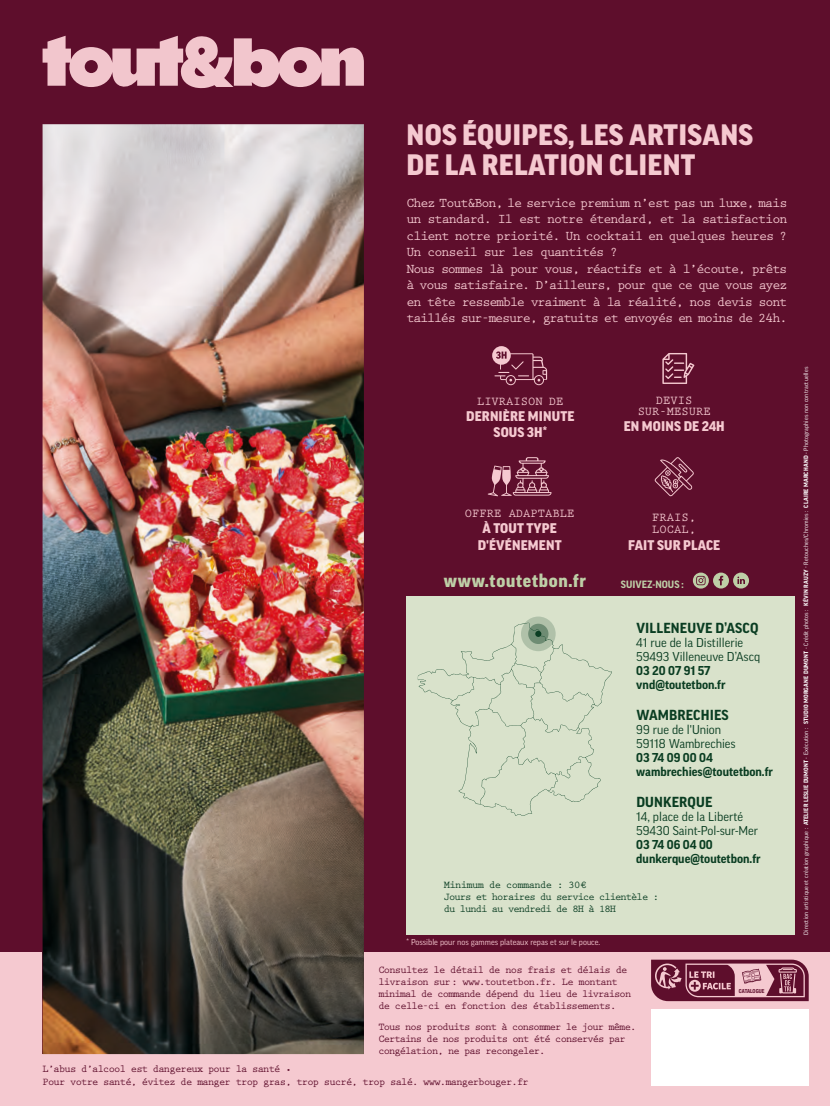
<style>
.page{position:relative;width:830px;height:1106px;background:#fff}
.page>*{position:absolute;margin:0;border:0;box-sizing:border-box;transform-origin:0 0}
.t1{font:900 28.5px "Good Pro";letter-spacing:.01em;color:#f5c9d0}
.t2{font:900 18px "Good Pro";letter-spacing:.04em;color:#becfa7}
.Repiquage_Nom_franchisé{font:700 14.1px "Good Pro";letter-spacing:.01em;color:#0a3d22}
.t3{font:700 13.5px/16.5px "Prestige Elite Std";letter-spacing:-.08em;color:#f5c9d0;text-align:justify}
.t4{font:900 13.5px/16.2px "Good Pro";letter-spacing:.01em;color:#f5c9d0;text-align:center}
.Repiquage_adresse_franchisé{font:12.45px "Good Pro";color:#0a3d22}
.Repiquage_tel_et_mail_franchisé{font:700 12.45px "Good Pro";color:#0a3d22}
.t5{font:700 12.15px "Prestige Elite Std";color:#f5c9d0}
.t6{font:700 10.5px/12px "Prestige Elite Std";letter-spacing:-.075em;color:#5e0e2c}
.Minimum_commande___Horaires_etc{font:700 10.5px/12px "Prestige Elite Std";letter-spacing:-.09em;color:#0a3d22}
.Minimum_commande___Horaires_etc-2{font:700 10.5px "Prestige Elite Std";letter-spacing:-.06em;color:#0a3d22}
.t7{font:700 10.2px "Good Pro";color:#becfa7}
.Repiquage_adresse_franchisé-2{font:8.25px "Good Pro";color:#f5c9d0}
.t8{font:6px "Good Pro";letter-spacing:.02em;color:#fff}
.t9{font:700 condensed 5.55px "Helvetica Neue";color:#5e0e2c}
.s1{font-weight:700}
</style>
<div class="page">
<div style="left:0;top:0;width:829px;height:961px;background:#5e0e2c"></div>
<div style="left:406px;top:596px;width:388px;height:338px;background:#d9e2cb"></div>
<div style="left:0;top:952px;width:829px;height:154px;background:#f5c9d0"></div>
<img style="left:43px;top:124px;width:321px;height:930px">
<div style="left:650px;top:1009px;width:158px;height:76px;background:#fff"></div>
<svg style="left:651px;top:959px;width:157px;height:42px"></svg>
<svg style="left:492px;top:346px;width:55px;height:39px"></svg>
<svg style="left:487px;top:457px;width:64px;height:39px"></svg>
<svg style="left:654px;top:457px;width:39px;height:39px"></svg>
<svg style="left:662px;top:353px;width:32px;height:31px"></svg>
<svg style="left:43px;top:36px;width:321px;height:53px"></svg>
<svg style="left:692px;top:572px;width:56px;height:16px"></svg>
<svg style="left:417px;top:621px;width:194px;height:195px"></svg>
<svg style="left:520px;top:616px;width:35px;height:35px"></svg>
<svg style="left:528px;top:623px;width:20px;height:21px"></svg>
<svg style="left:535px;top:631px;width:6px;height:6px"></svg>
<p class="t1" style="left:406px;top:119px;width:348px">NOS ÉQUIPES, LES ARTISANS</p>
<p class="t1" style="left:406px;top:149px;width:290px">DE LA RELATION CLIENT</p>
<p class="t3" style="left:406px;top:195px;width:382px">Chez Tout&amp;Bon, le service premium n’est pas un luxe, mais un standard. Il est notre étendard, et la satisfaction client notre priorité. Un cocktail en quelques heures ?<br>Un conseil sur les quantités ?</p>
<p class="t3" style="left:406px;top:261px;width:382px">Nous sommes là pour vous, réactifs et à l’écoute, prêts à vous satisfaire. D’ailleurs, pour que ce que vous ayez en tête ressemble vraiment à la réalité, nos devis sont taillés sur-mesure, gratuits et envoyés en moins de 24h.</p>
<p class="t5" style="left:477px;top:394px;width:88px">LIVRAISON DE</p>
<p class="t4" style="left:466px;top:408px;width:110px">DERNIÈRE MINUTE<br>SOUS 3H*</p>
<p class="t5" style="left:464px;top:507px;width:111px">OFFRE ADAPTABLE</p>
<p class="t4" style="left:477px;top:520px;width:85px">À TOUT TYPE<br>D'ÉVÉNEMENT</p>
<p class="t5" style="left:655px;top:394px;width:38px">DEVIS</p>
<p class="t5" style="left:637px;top:405px;width:75px">SUR-MESURE</p>
<p class="t4" style="left:623px;top:418px;width:102px">EN MOINS DE 24H</p>
<p class="t5" style="left:652px;top:511px;width:45px">FRAIS,</p>
<p class="t5" style="left:652px;top:523px;width:45px">LOCAL,</p>
<p class="t4" style="left:628px;top:536px;width:94px">FAIT SUR PLACE</p>
<p class="t2" style="left:443px;top:570px;width:144px">www.toutetbon.fr</p>
<p class="t7" style="left:620px;top:578px;width:64px">SUIVEZ-NOUS :</p>
<p class="Repiquage_Nom_franchisé" style="left:636px;top:620px;width:124px">VILLENEUVE D’ASCQ</p>
<p class="Repiquage_adresse_franchisé" style="left:636px;top:635px;width:108px">41 rue de la Distillerie</p>
<p class="Repiquage_adresse_franchisé" style="left:636px;top:649px;width:125px">59493 Villeneuve D’Ascq</p>
<p class="Repiquage_tel_et_mail_franchisé" style="left:636px;top:663px;width:76px">03 20 07 91 57</p>
<p class="Repiquage_tel_et_mail_franchisé" style="left:636px;top:677px;width:91px">vnd@toutetbon.fr</p>
<p class="Repiquage_Nom_franchisé" style="left:636px;top:706px;width:94px">WAMBRECHIES</p>
<p class="Repiquage_adresse_franchisé" style="left:636px;top:722px;width:86px">99 rue de l'Union</p>
<p class="Repiquage_adresse_franchisé" style="left:636px;top:736px;width:101px">59118 Wambrechies</p>
<p class="Repiquage_tel_et_mail_franchisé" style="left:636px;top:750px;width:78px">03 74 09 00 04</p>
<p class="Repiquage_tel_et_mail_franchisé" style="left:636px;top:764px;width:138px">wambrechies@toutetbon.fr</p>
<p class="Repiquage_Nom_franchisé" style="left:636px;top:793px;width:78px">DUNKERQUE</p>
<p class="Repiquage_adresse_franchisé" style="left:636px;top:809px;width:108px">14, place de la Liberté</p>
<p class="Repiquage_adresse_franchisé" style="left:636px;top:823px;width:123px">59430 Saint-Pol-sur-Mer</p>
<p class="Repiquage_tel_et_mail_franchisé" style="left:636px;top:837px;width:78px">03 74 06 04 00</p>
<p class="Repiquage_tel_et_mail_franchisé" style="left:636px;top:851px;width:126px">dunkerque@toutetbon.fr</p>
<p class="Minimum_commande___Horaires_etc-2" style="left:443px;top:879px;width:145px">Minimum de commande : 30€</p>
<p class="Minimum_commande___Horaires_etc" style="left:443px;top:891px;width:217px">Jours et horaires du service clientèle : du lundi au vendredi de 8H à 18H</p>
<p class="Repiquage_adresse_franchisé-2" style="left:406px;top:937px;width:195px">* Possible pour nos gammes plateaux repas et sur le pouce.</p>
<p class="t6" style="left:378px;top:964px;width:254px">Consultez le détail de nos frais et délais de livraison sur: www.toutetbon.fr. Le montant minimal de commande dépend du lieu de livraison de celle-ci en fonction des établissements.</p>
<p class="t6" style="left:378px;top:1021px;width:259px">Tous nos produits sont à consommer le jour même.<br>Certains de nos produits ont été conservés par congélation, ne pas recongeler.</p>
<p class="t6" style="left:43px;top:1062px;width:487px;line-height:12.6px">L’abus d’alcool est dangereux pour la santé •<br>Pour votre santé, évitez de manger trop gras, trop sucré, trop salé. www.mangerbouger.fr</p>
<p class="t9" style="left:738px;top:986px;width:27px">CATALOGUE</p>
<p class="t8" style="left:802px;top:934px;width:569px;rotate:-90deg">Direction artistique et création graphique : <span class="s1">ATELIER LESLIE DUMONT</span> - Exécution : <span class="s1">STUDIO MORGANE DUMONT</span> - Crédit photos : <span class="s1">KÉVIN RAUZY</span> - Retouches/Chromies : <span class="s1">CLAIRE MARCHAND</span> - Photographies non contractuelles</p>
</div>
